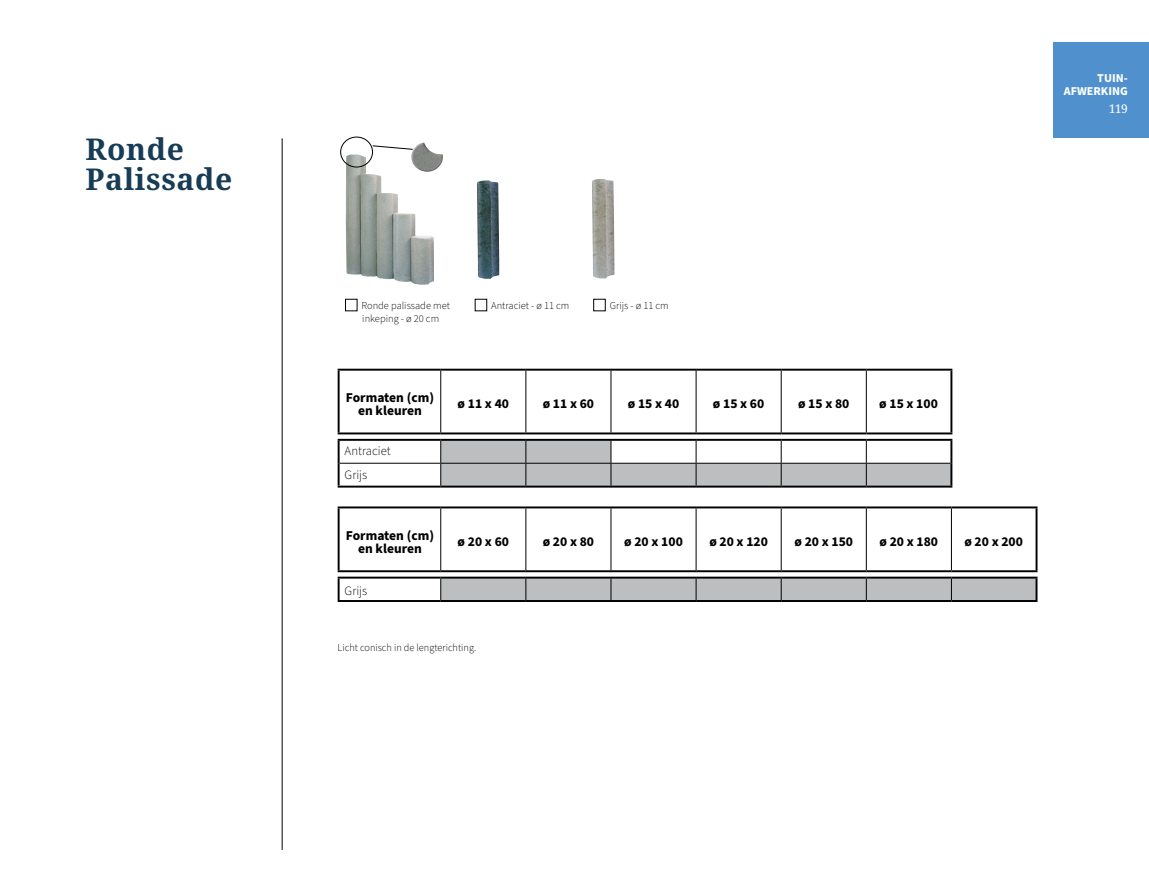
<style>
.page{position:relative;width:1149px;height:893px;background:#fff}
.page>*{position:absolute;margin:0;border:0;box-sizing:border-box;transform-origin:0 0}
.t1{font:700 30px/30px "Noto Serif";letter-spacing:.02em;color:#173c55}
.t2{font:700 13.5px/13.4px "Source Sans Pro";color:#000;text-align:center}
.t3{font:300 12.75px/23.4px "Source Sans Pro";color:#000}
.t4{font:700 12px/13.5px "Source Sans Pro";color:#fff;text-align:right}
.t5{font:12px "Noto Serif";color:#fff}
.t6{font:300 10.5px "Source Sans Pro";color:#000}
</style>
<div class="page">
<hr style="left:282px;top:138px;width:1px;height:712px;background:#000">
<div style="left:1052px;top:43px;width:96px;height:95px;background:#5091cd"></div>
<svg style="left:338px;top:371px;width:613px;height:68px"></svg>
<hr style="left:440px;top:371px;width:1px;height:61px;background:#000">
<hr style="left:525px;top:371px;width:1px;height:61px;background:#000">
<hr style="left:610px;top:371px;width:1px;height:61px;background:#000">
<hr style="left:695px;top:371px;width:1px;height:61px;background:#000">
<hr style="left:780px;top:371px;width:1px;height:61px;background:#000">
<hr style="left:865px;top:371px;width:1px;height:61px;background:#000">
<hr style="left:337px;top:369px;width:103px;height:2px;background:#000">
<hr style="left:337px;top:371px;width:2px;height:61px;background:#000">
<hr style="left:440px;top:369px;width:85px;height:2px;background:#000">
<hr style="left:525px;top:369px;width:85px;height:2px;background:#000">
<hr style="left:610px;top:369px;width:86px;height:2px;background:#000">
<hr style="left:696px;top:369px;width:85px;height:2px;background:#000">
<hr style="left:781px;top:369px;width:85px;height:2px;background:#000">
<hr style="left:866px;top:369px;width:86px;height:2px;background:#000">
<hr style="left:337px;top:432px;width:103px;height:2px;background:#000">
<hr style="left:440px;top:432px;width:85px;height:2px;background:#000">
<hr style="left:525px;top:432px;width:85px;height:2px;background:#000">
<hr style="left:610px;top:432px;width:86px;height:2px;background:#000">
<hr style="left:696px;top:432px;width:85px;height:2px;background:#000">
<hr style="left:781px;top:432px;width:85px;height:2px;background:#000">
<hr style="left:866px;top:432px;width:86px;height:2px;background:#000">
<hr style="left:337px;top:439px;width:103px;height:2px;background:#000">
<hr style="left:337px;top:441px;width:2px;height:22px;background:#000">
<hr style="left:440px;top:439px;width:85px;height:2px;background:#000">
<hr style="left:525px;top:439px;width:85px;height:2px;background:#000">
<hr style="left:610px;top:439px;width:86px;height:2px;background:#000">
<hr style="left:696px;top:439px;width:85px;height:2px;background:#000">
<hr style="left:781px;top:439px;width:85px;height:2px;background:#000">
<hr style="left:866px;top:439px;width:86px;height:2px;background:#000">
<hr style="left:950px;top:441px;width:2px;height:22px;background:#000">
<hr style="left:337px;top:463px;width:2px;height:23px;background:#000">
<hr style="left:950px;top:463px;width:2px;height:23px;background:#000">
<hr style="left:337px;top:486px;width:103px;height:2px;background:#000">
<hr style="left:440px;top:486px;width:85px;height:2px;background:#000">
<hr style="left:525px;top:486px;width:85px;height:2px;background:#000">
<hr style="left:610px;top:486px;width:86px;height:2px;background:#000">
<hr style="left:696px;top:486px;width:85px;height:2px;background:#000">
<hr style="left:781px;top:486px;width:85px;height:2px;background:#000">
<hr style="left:866px;top:486px;width:86px;height:2px;background:#000">
<hr style="left:339px;top:463px;width:101px;height:1px;background:#000">
<svg style="left:440px;top:440px;width:511px;height:47px"></svg>
<hr style="left:950px;top:371px;width:2px;height:61px;background:#000">
<svg style="left:338px;top:508px;width:698px;height:69px"></svg>
<hr style="left:440px;top:508px;width:1px;height:62px;background:#000">
<hr style="left:525px;top:508px;width:1px;height:62px;background:#000">
<hr style="left:610px;top:508px;width:1px;height:62px;background:#000">
<hr style="left:695px;top:508px;width:1px;height:62px;background:#000">
<hr style="left:780px;top:508px;width:1px;height:62px;background:#000">
<hr style="left:865px;top:508px;width:1px;height:62px;background:#000">
<hr style="left:950px;top:508px;width:1px;height:62px;background:#000">
<hr style="left:337px;top:506px;width:103px;height:2px;background:#000">
<hr style="left:337px;top:508px;width:2px;height:62px;background:#000">
<hr style="left:440px;top:506px;width:85px;height:2px;background:#000">
<hr style="left:525px;top:506px;width:85px;height:2px;background:#000">
<hr style="left:610px;top:506px;width:86px;height:2px;background:#000">
<hr style="left:696px;top:506px;width:85px;height:2px;background:#000">
<hr style="left:781px;top:506px;width:85px;height:2px;background:#000">
<hr style="left:866px;top:506px;width:85px;height:2px;background:#000">
<hr style="left:951px;top:506px;width:86px;height:2px;background:#000">
<hr style="left:337px;top:570px;width:103px;height:2px;background:#000">
<hr style="left:440px;top:570px;width:85px;height:2px;background:#000">
<hr style="left:525px;top:570px;width:85px;height:2px;background:#000">
<hr style="left:610px;top:570px;width:86px;height:2px;background:#000">
<hr style="left:696px;top:570px;width:85px;height:2px;background:#000">
<hr style="left:781px;top:570px;width:85px;height:2px;background:#000">
<hr style="left:866px;top:570px;width:85px;height:2px;background:#000">
<hr style="left:951px;top:570px;width:86px;height:2px;background:#000">
<hr style="left:337px;top:579px;width:2px;height:21px;background:#000">
<hr style="left:1035px;top:579px;width:2px;height:21px;background:#000">
<hr style="left:337px;top:600px;width:103px;height:2px;background:#000">
<hr style="left:440px;top:600px;width:85px;height:2px;background:#000">
<hr style="left:525px;top:600px;width:85px;height:2px;background:#000">
<hr style="left:610px;top:600px;width:86px;height:2px;background:#000">
<hr style="left:696px;top:600px;width:85px;height:2px;background:#000">
<hr style="left:781px;top:600px;width:85px;height:2px;background:#000">
<hr style="left:866px;top:600px;width:85px;height:2px;background:#000">
<hr style="left:951px;top:600px;width:86px;height:2px;background:#000">
<div style="left:440px;top:579px;width:596px;height:22px;background:#bcbec0"></div>
<hr style="left:1035px;top:508px;width:2px;height:62px;background:#000">
<hr style="left:337px;top:577px;width:103px;height:2px;background:#000">
<hr style="left:440px;top:577px;width:85px;height:2px;background:#000">
<hr style="left:525px;top:577px;width:85px;height:2px;background:#000">
<hr style="left:610px;top:577px;width:86px;height:2px;background:#000">
<hr style="left:696px;top:577px;width:85px;height:2px;background:#000">
<hr style="left:781px;top:577px;width:85px;height:2px;background:#000">
<hr style="left:866px;top:577px;width:85px;height:2px;background:#000">
<hr style="left:951px;top:577px;width:86px;height:2px;background:#000">
<div style="left:593px;top:299px;width:12px;height:12px;border:1px solid #000"></div>
<div style="left:345px;top:299px;width:12px;height:12px;border:1px solid #000"></div>
<img style="left:345px;top:155px;width:89px;height:130px">
<div style="left:340px;top:137px;width:32px;height:30px;border:1px solid #000;border-radius:50%"></div>
<img style="left:411px;top:143px;width:32px;height:29px">
<svg style="left:372px;top:146px;width:41px;height:4px"></svg>
<img style="left:592px;top:179px;width:22px;height:99px">
<img style="left:477px;top:180px;width:22px;height:99px">
<h1 class="t1" style="left:85px;top:135px;width:148px">Ronde<br>Palissade</h1>
<p class="t4" style="left:1063px;top:71px;width:65px">TUIN-<br>AFWERKING</p>
<p class="t5" style="left:1109px;top:101px;width:20px">119</p>
<p class="t6" style="left:361px;top:299px;width:90px">Ronde palissade met</p>
<p class="t6" style="left:491px;top:299px;width:80px">Antraciet - ø 11 cm</p>
<p class="t6" style="left:609px;top:299px;width:61px">Grijs - ø 11 cm</p>
<p class="t6" style="left:362px;top:311px;width:78px">inkeping - ø 20 cm</p>
<p class="t2" style="left:346px;top:391px;width:90px">Formaten (cm) en kleuren</p>
<p class="t2" style="left:457px;top:398px;width:53px">ø 11 x 40</p>
<p class="t2" style="left:542px;top:398px;width:53px">ø 11 x 60</p>
<p class="t2" style="left:627px;top:398px;width:53px">ø 15 x 40</p>
<p class="t2" style="left:712px;top:398px;width:53px">ø 15 x 60</p>
<p class="t2" style="left:797px;top:398px;width:53px">ø 15 x 80</p>
<p class="t2" style="left:879px;top:398px;width:60px">ø 15 x 100</p>
<p class="t3" style="left:344px;top:440px;width:47px">Antraciet<br>Grijs</p>
<p class="t2" style="left:346px;top:529px;width:90px">Formaten (cm) en kleuren</p>
<p class="t2" style="left:457px;top:535px;width:53px">ø 20 x 60</p>
<p class="t2" style="left:542px;top:535px;width:53px">ø 20 x 80</p>
<p class="t2" style="left:624px;top:535px;width:60px">ø 20 x 100</p>
<p class="t2" style="left:709px;top:535px;width:60px">ø 20 x 120</p>
<p class="t2" style="left:794px;top:535px;width:60px">ø 20 x 150</p>
<p class="t2" style="left:879px;top:535px;width:60px">ø 20 x 180</p>
<p class="t2" style="left:964px;top:535px;width:60px">ø 20 x 200</p>
<p class="t3" style="left:344px;top:579px;width:24px">Grijs</p>
<p class="t6" style="left:337px;top:640px;width:140px">Licht conisch in de lengterichting.</p>
</div>
